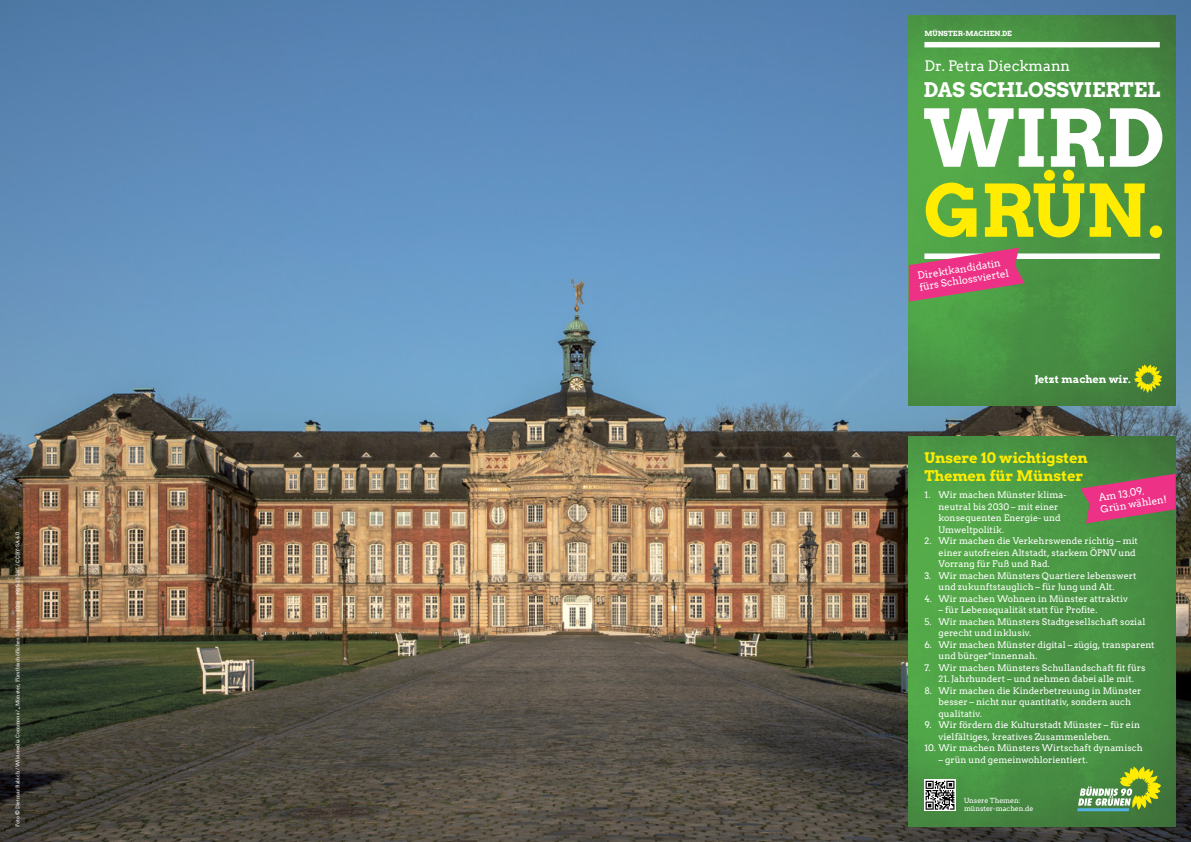
<style>
.page{position:relative;width:1191px;height:842px;background:#fff}
.page>*{position:absolute;margin:0;border:0;box-sizing:border-box;transform-origin:0 0}
.t1{font:79px "Arvo Gruen";color:#fff}
.t2{font:72px "Arvo Gruen";color:#ffec00}
.t3{font:20px "Arvo Gruen";color:#fff}
.t4{font:14.5px/18px "Arvo Gruen";letter-spacing:-.005em;color:#ffec00}
.t5{font:14.5px "Arvo";color:#fff}
.t6{font:10.7px "Arvo Gruen";color:#fff}
.t7{font:10px/11.5px "Arvo";color:#fff}
.t8{font:9px/11.5px "Arvo";color:#fff}
.t9{font:7px/8px "Arvo";letter-spacing:-.005em;color:#fff}
.t10{font:7px "Arvo Gruen";letter-spacing:-.01em;color:#fff}
.t11{font:5px "Arvo";color:#fff}
</style>
<div class="page">
<img style="left:0;top:0;width:1191px;height:842px">
<img style="left:909px;top:16px;width:266px;height:389px">
<img style="left:909px;top:437px;width:266px;height:389px">
<div style="left:924px;top:253px;width:235px;height:6px;background:#fff"></div>
<div style="left:924px;top:42px;width:235px;height:5px;background:#fff"></div>
<svg style="left:1133px;top:364px;width:29px;height:29px"></svg>
<svg style="left:908px;top:248px;width:116px;height:54px;background:#bb5d77"></svg>
<svg style="left:1077px;top:766px;width:84px;height:45px;background:#80a953"></svg>
<svg style="left:924px;top:780px;width:31px;height:31px"></svg>
<svg style="left:925px;top:781px;width:29px;height:29px"></svg>
<svg style="left:1080px;top:474px;width:95px;height:49px;background:#b74e6f"></svg>
<p class="t11" style="left:14px;top:826px;width:296px;rotate:-90deg">Foto © Dietmar Rabich / Wikimedia Commons / „Münster, Fürstbischöfliches Schloss -- 2018 -- 1925-27-28“ / CC BY-SA 4.0</p>
<p class="t10" style="left:924px;top:29px;width:89px">MÜNSTER-MACHEN.DE</p>
<h3 class="t5" style="left:924px;top:57px;width:147px">Dr. Petra Dieckmann</h3>
<h3 class="t3" style="left:923px;top:76px;width:238px">DAS SCHLOSSVIERTEL</h3>
<h1 class="t1" style="left:923px;top:83px;width:243px">WIRD</h1>
<h2 class="t2" style="left:923px;top:161px;width:244px">GRÜN.</h2>
<p class="t7" style="left:916px;top:270px;width:92px;rotate:-9deg">Direktkandidatin fürs Schlossviertel</p>
<p class="t6" style="left:1034px;top:371px;width:98px">Jetzt machen wir.</p>
<h3 class="t4" style="left:924px;top:448px;width:165px">Unsere 10 wichtigsten<br>Themen für Münster</h3>
<p class="t8" style="left:938px;top:489px;width:129px;text-indent:-14px">1. Wir machen Münster klima&shy;neutral bis 2030 – mit einer konsequenten Energie- und<br>Umweltpolitik.</p>
<p class="t8" style="left:938px;top:535px;width:201px;text-indent:-14px">2. Wir machen die Verkehrswende richtig – mit einer autofreien Altstadt, starkem ÖPNV und<br>Vorrang für Fuß und Rad.</p>
<p class="t8" style="left:938px;top:569px;width:199px;text-indent:-14px">3. Wir machen Münsters Quartiere lebenswert und zukunftstauglich – für Jung und Alt.</p>
<p class="t8" style="left:924px;top:592px;width:205px">4. Wir machen Wohnen in Münster attraktiv</p>
<p class="t8" style="left:938px;top:604px;width:160px">– für Lebensqualität statt für Profite.</p>
<p class="t8" style="left:938px;top:615px;width:208px;text-indent:-14px">5. Wir machen Münsters Stadtgesellschaft sozial gerecht und inklusiv.</p>
<p class="t8" style="left:938px;top:638px;width:217px;text-indent:-14px">6. Wir machen Münster digital – zügig, transparent und bürger*innennah.</p>
<p class="t8" style="left:924px;top:661px;width:223px">7. Wir machen Münsters Schullandschaft fit fürs</p>
<p class="t8" style="left:938px;top:673px;width:197px">21. Jahrhundert – und nehmen dabei alle mit.</p>
<p class="t8" style="left:938px;top:684px;width:204px;text-indent:-14px">8. Wir machen die Kinderbetreuung in Münster besser – nicht nur quantitativ, sondern auch qualitativ.</p>
<p class="t8" style="left:938px;top:719px;width:203px;text-indent:-14px">9. Wir fördern die Kulturstadt Münster – für ein vielfältiges, kreatives Zusammenleben.</p>
<p class="t8" style="left:924px;top:742px;width:220px">10. Wir machen Münsters Wirtschaft dynamisch</p>
<p class="t8" style="left:938px;top:753px;width:151px">– grün und gemeinwohlorientiert.</p>
<p class="t7" style="left:1098px;top:492px;width:69px;rotate:-9deg">Am 13.09.<br>Grün wählen!</p>
<p class="t9" style="left:964px;top:796px;width:71px">Unsere Themen: münster-machen.de</p>
</div>
